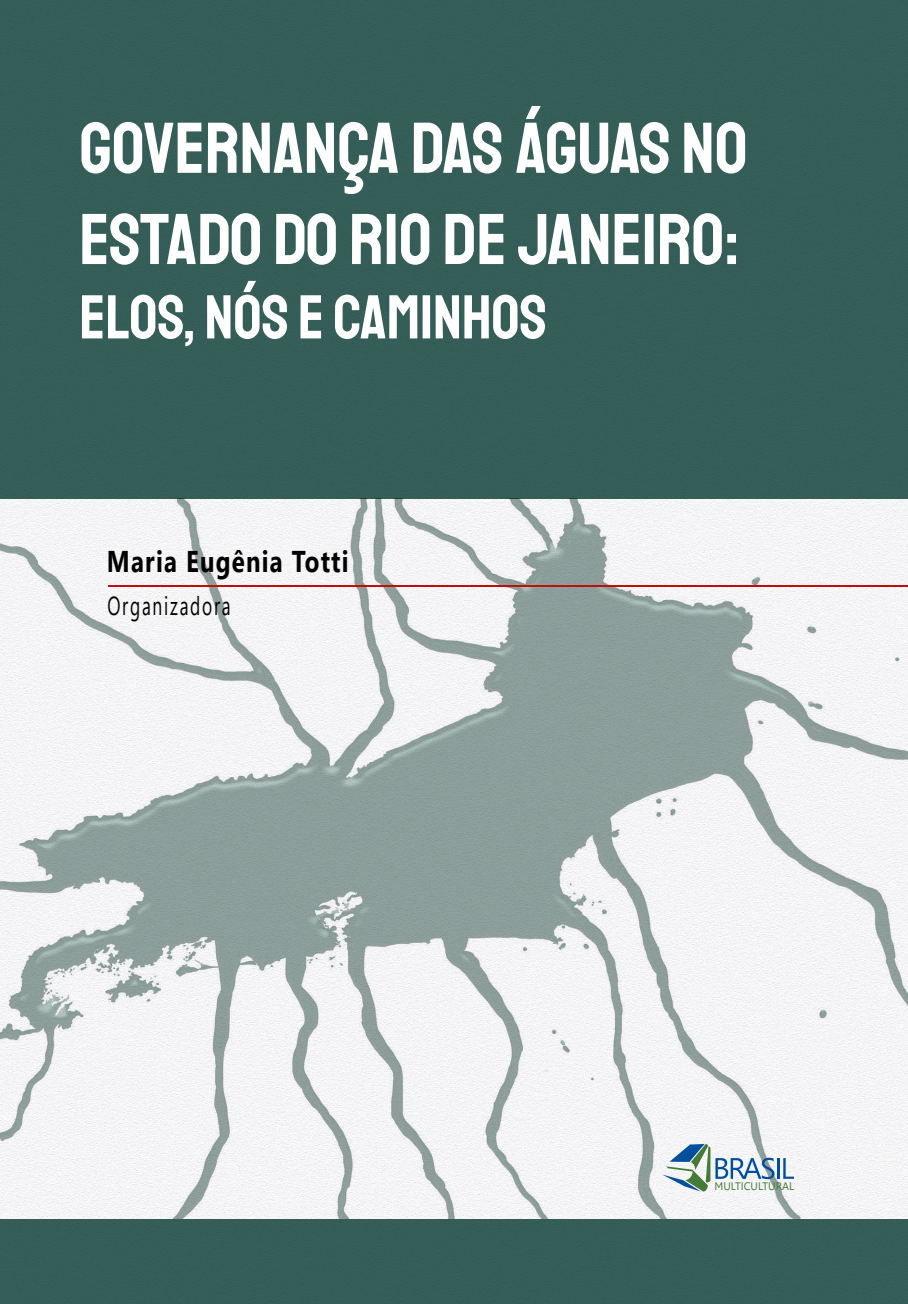
<style>
.page{position:relative;width:908px;height:1304px;background:#fff}
.page>*{position:absolute;margin:0;border:0;box-sizing:border-box;transform-origin:0 0}
.t1{font:72px/91.2px "Staatliches";color:#fff}
.t2{font:62px "Staatliches";color:#fff}
.t3{font:700 30px "Segoe UI";letter-spacing:.05em;color:#000;scale:.8 1}
.t4{font:26px "Segoe UI";letter-spacing:.1em;color:#000;scale:.67 1}
.t5{font:10.8px "Gisha";color:#467a37}
</style>
<div class="page">
<img style="left:0;top:499px;width:907px;height:720px">
<svg style="left:662px;top:1144px;width:112px;height:48px"></svg>
<hr style="left:776px;top:1158px;width:3px;height:21px;background:#004f9f">
<svg style="left:782px;top:1158px;width:11px;height:21px"></svg>
<div style="left:0;top:0;width:907px;height:499px;background:#38625b"></div>
<hr style="left:108px;top:585px;width:799px;height:1px;background:#c00d0e">
<div style="left:0;top:1219px;width:907px;height:85px;background:#38625b"></div>
<p class="t1" style="left:79px;top:102px;width:669px">GOVERNANÇA DAS ÁGUAS NO<br>ESTADO DO RIO DE JANEIRO:</p>
<p class="t2" style="left:79px;top:276px;width:468px">ELOS, NÓS E CAMINHOS</p>
<p class="t3" style="left:107px;top:533px;width:303px">Maria Eugênia Totti</p>
<p class="t4" style="left:107px;top:581px;width:185px">Organizadora</p>
<p class="t5" style="left:714px;top:1180px;width:81px">MULTICULTURAL</p>
</div>
